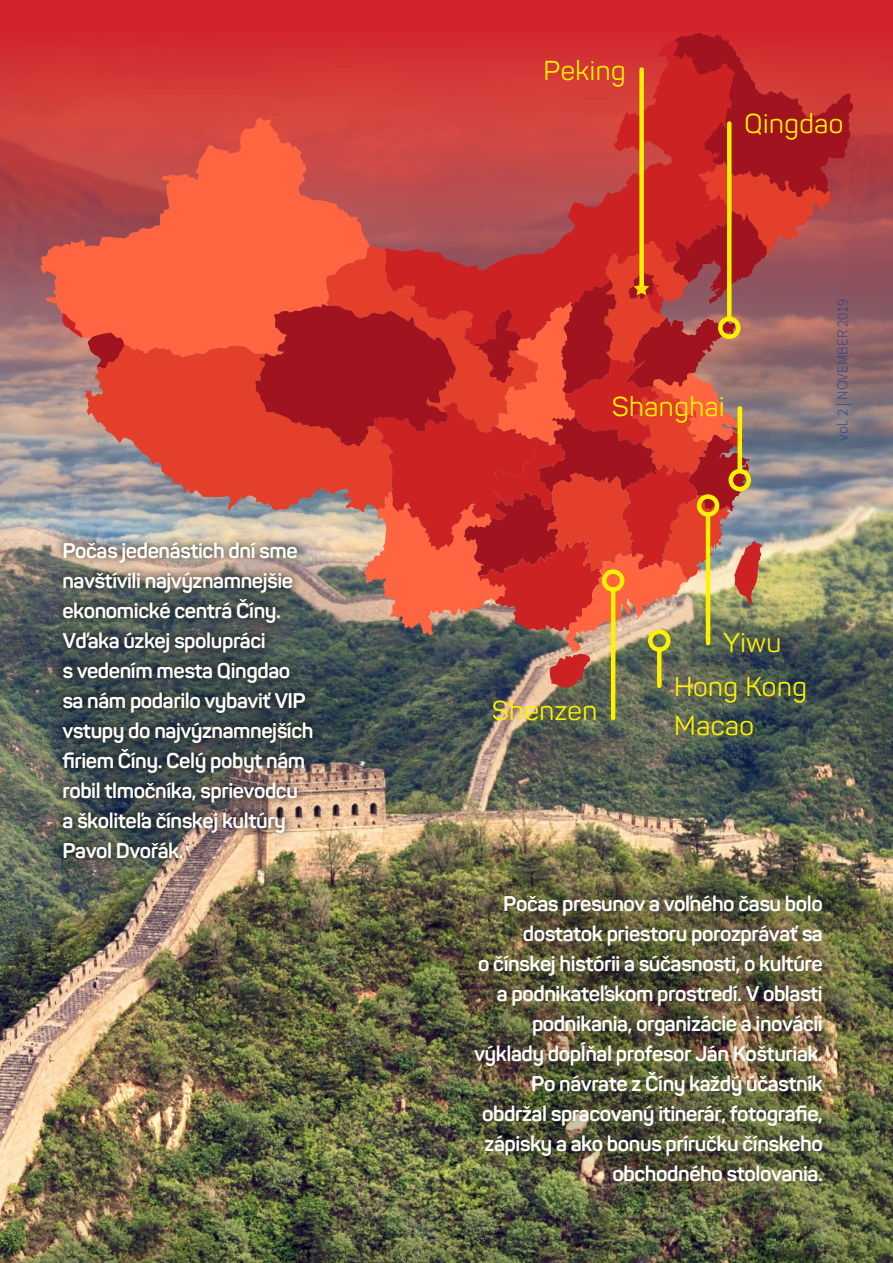
<style>
.page{position:relative;width:893px;height:1263px;background:#fff}
.page>*{position:absolute;margin:0;border:0;box-sizing:border-box;transform-origin:0 0}
.t1{font:27px/43.8px "Panton";letter-spacing:.02em;color:#fff200}
.t2{font:700 21px/30px "Panton";letter-spacing:-.02em;color:#fff}
.t3{font:300 15px "Source Sans Pro";color:#25408f}
.t4{font:14.25px "Myriad Pro";color:#1b1b1b;scale:1.05 1}
</style>
<div class="page">
<div style="left:0;top:0;width:893px;height:848px;background:#d2232a"></div>
<img style="left:0;top:52px;width:893px;height:1211px">
<svg style="left:40px;top:117px;width:215px;height:241px;background:#e15944"></svg>
<svg style="left:62px;top:313px;width:62px;height:57px;background:#d66351"></svg>
<svg style="left:85px;top:344px;width:170px;height:169px;background:#ce594b"></svg>
<img style="left:255px;top:33px;width:598px;height:655px">
<div style="left:639px;top:69px;width:5px;height:216px;background:#fff200"></div>
<hr style="left:727px;top:123px;width:4px;height:196px;background:#fff200">
<div style="left:718px;top:316px;width:22px;height:23px;border:4px solid #fff200;border-radius:50%"></div>
<div style="left:737px;top:408px;width:5px;height:63px;background:#fff200"></div>
<div style="left:728px;top:469px;width:23px;height:22px;border:4px solid #fff200;border-radius:50%"></div>
<hr style="left:706px;top:515px;width:4px;height:128px;background:#fff200">
<div style="left:697px;top:494px;width:22px;height:23px;border:4px solid #fff200;border-radius:50%"></div>
<hr style="left:611px;top:590px;width:4px;height:128px;background:#fff200">
<div style="left:602px;top:569px;width:22px;height:23px;border:4px solid #fff200;border-radius:50%"></div>
<hr style="left:657px;top:650px;width:4px;height:36px;background:#fff200">
<div style="left:648px;top:629px;width:22px;height:23px;border:4px solid #fff200;border-radius:50%"></div>
<img style="left:54px;top:533px;width:268px;height:334px">
<img style="left:452px;top:871px;width:394px;height:334px">
<p class="t2" style="left:62px;top:535px;width:253px">Počas jedenástich dní sme navštívili najvýznamnejšie ekonomické centrá Číny.<br>Vďaka úzkej spolupráci<br>s vedením mesta Qingdao sa nám podarilo vybaviť VIP vstupy do najvýznamnejších firiem Číny. Celý pobyt nám robil tlmočníka, sprievodcu a školiteľa čínskej kultúry<br>Pavol Dvořák.</p>
<p class="t1" style="left:544px;top:49px;width:83px">Peking</p>
<p class="t1" style="left:744px;top:101px;width:100px">Qingdao</p>
<p class="t1" style="left:612px;top:385px;width:114px">Shanghai</p>
<p class="t3" style="left:833px;top:441px;width:144px;rotate:-90deg">vol. 2 | NOVEMBER 2019</p>
<p class="t1" style="left:492px;top:688px;width:107px">Shenzen</p>
<p class="t1" style="left:674px;top:620px;width:134px;text-indent:49px">Yiwu<br>Hong Kong</p>
<p class="t1" style="left:674px;top:703px;width:81px">Macao</p>
<p class="t2" style="left:474px;top:888px;width:350px;text-align:right">Počas presunov a voľného času bolo dostatok priestoru porozprávať sa<br>o čínskej histórii a súčasnosti, o kultúre a podnikateľskom prostredí. V oblasti podnikania, organizácie a inovácii výklady dopĺňal profesor Ján Košturiak.<br>Po návrate z Číny každý účastník obdržal spracovaný itinerár, fotografie, zápisky a ako bonus príručku čínskeho obchodného stolovania.</p>
<p class="t4" style="left:844px;top:1200px;width:9px">5</p>
</div>
